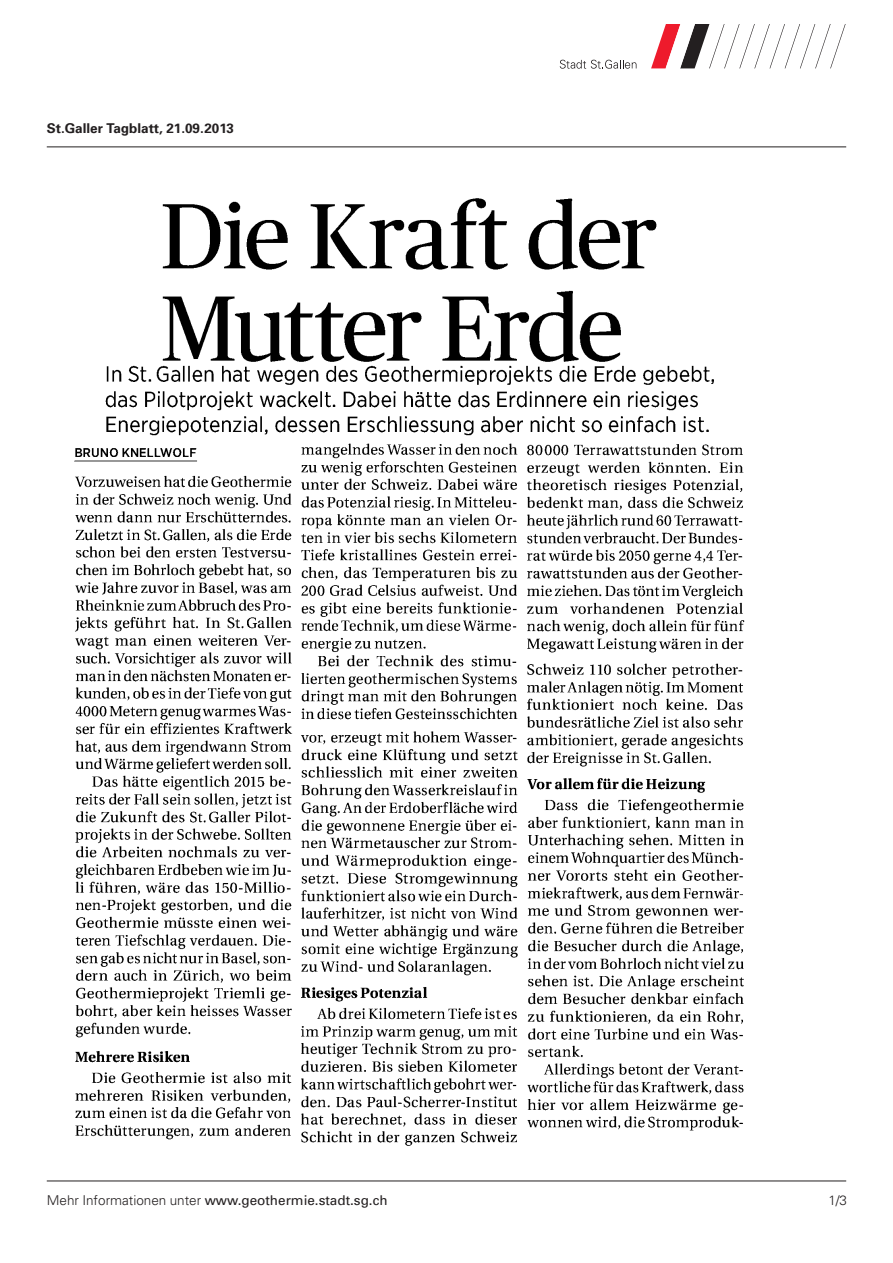
<style>
.page{position:relative;width:893px;height:1263px;background:#fff}
.page>*{position:absolute;margin:0;border:0;box-sizing:border-box;transform-origin:0 0}
.t1{font:13.5px "Univers";color:#231f20}
.t2{font:700 13.5px "Univers";color:#231f20}
.t3{font:300 13.5px "Univers";color:#231f20}
.s1{font-weight:300}
</style>
<div class="page">
<svg style="left:651px;top:24px;width:195px;height:44px"></svg>
<svg style="left:560px;top:60px;width:76px;height:9px"></svg>
<hr style="left:47px;top:146px;width:799px;height:1px;background:#231f20">
<hr style="left:47px;top:1180px;width:799px;height:1px;background:#231f20">
<img style="left:74px;top:198px;width:671px;height:948px">
<p class="t2" style="left:47px;top:120px;width:189px">St.Galler Tagblatt, 21.09.2013</p>
<p class="t1" style="left:47px;top:1193px;width:342px"><span class="s1">Mehr Informationen unter</span> www.geothermie.stadt.sg.ch</p>
<p class="t3" style="left:828px;top:1192px;width:20px">1/3</p>
</div>
